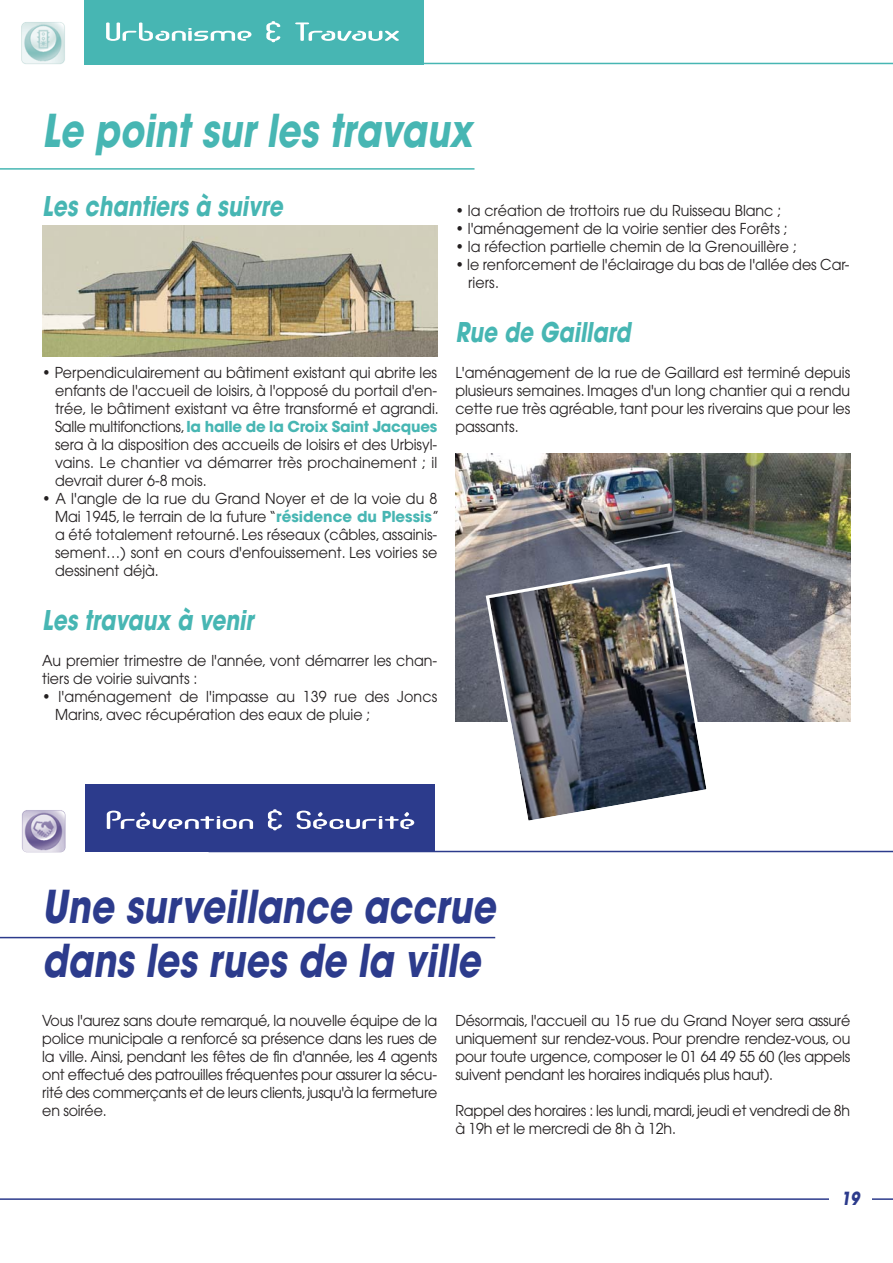
<style>
.page{position:relative;width:893px;height:1263px;background:#fff}
.page>*{position:absolute;margin:0;border:0;box-sizing:border-box;transform-origin:0 0}
.t1{font:italic 700 45px/54px "Avant Garde";color:#2c3b8c;scale:.8 1}
.t2{font:italic 700 45px "Avant Garde";color:#47b6b3;scale:.8 1}
.t3{font:italic 700 27px "Avant Garde";letter-spacing:.005em;color:#47b6b3;scale:.8 1}
.t4{font:italic 700 18px "Avant Garde";color:#2c3b8c;scale:.8 1}
.t5{font:15px/18px "Avant Garde";color:#231f20;text-align:justify;scale:.95 1}
.s1{font-weight:700;color:#47b6b3}
</style>
<div class="page">
<hr style="left:0;top:1198px;width:892px;height:2px;background:#2c3b8c">
<div style="left:829px;top:1178px;width:42px;height:43px;background:#fff"></div>
<hr style="left:0;top:168px;width:474px;height:2px;background:#47b6b3">
<img style="left:21px;top:22px;width:44px;height:43px;border-radius:6px">
<div style="left:84px;top:0;width:339px;height:64px;background:#47b6b3"></div>
<hr style="left:208px;top:63px;width:684px;height:1px;background:#47b6b3">
<svg style="left:106px;top:21px;width:293px;height:21px"></svg>
<img style="left:42px;top:226px;width:395px;height:131px">
<img style="left:455px;top:454px;width:395px;height:267px">
<img style="left:484px;top:562px;width:228px;height:259px">
<img style="left:22px;top:810px;width:44px;height:42px;border-radius:6px">
<div style="left:85px;top:784px;width:350px;height:68px;background:#2c3b8c"></div>
<hr style="left:209px;top:851px;width:683px;height:1px;background:#2c3b8c">
<hr style="left:0;top:937px;width:495px;height:1px;background:#2c3b8c">
<svg style="left:107px;top:809px;width:307px;height:21px"></svg>
<h1 class="t2" style="left:42px;top:114px;width:547px">Le point sur les travaux</h1>
<h2 class="t3" style="left:42px;top:196px;width:307px">Les chantiers à suivre</h2>
<p class="t5" style="left:55px;top:365px;width:405px;text-indent:-13px">• Perpendiculairement au bâtiment existant qui abrite les enfants de l'accueil de loisirs, à l'opposé du portail d'en&shy;trée, le bâtiment existant va être transformé et agrandi.<br>Salle multifonctions, <span class="s1">la halle de la Croix Saint Jacques </span>sera à la disposition des accueils de loisirs et des Urbisyl&shy;vains. Le chantier va démarrer très prochainement ; il devrait durer 6-8 mois.</p>
<p class="t5" style="left:55px;top:491px;width:405px;text-indent:-13px">• A l'angle de la rue du Grand Noyer et de la voie du 8<br>Mai 1945, le terrain de la future “<span class="s1">résidence du Plessis</span>” a été totalement retourné. Les réseaux (câbles, assainis&shy;sement…) sont en cours d'enfouissement. Les voiries se dessinent déjà.</p>
<h2 class="t3" style="left:42px;top:610px;width:270px">Les travaux à venir</h2>
<p class="t5" style="left:42px;top:653px;width:417px">Au premier trimestre de l'année, vont démarrer les chan&shy;tiers de voirie suivants :</p>
<p class="t5" style="left:55px;top:689px;width:404px;text-indent:-13px">• l'aménagement de l'impasse au 139 rue des Joncs<br>Marins, avec récupération des eaux de pluie ;</p>
<p class="t5" style="left:455px;top:203px;width:345px">• la création de trottoirs rue du Ruisseau Blanc ;</p>
<p class="t5" style="left:455px;top:221px;width:351px">• l'aménagement de la voirie sentier des Forêts ;</p>
<p class="t5" style="left:455px;top:239px;width:361px">• la réfection partielle chemin de la Grenouillère ;</p>
<p class="t5" style="left:468px;top:257px;width:403px;text-indent:-13px">• le renforcement de l'éclairage du bas de l'allée des Car&shy;riers.</p>
<h2 class="t3" style="left:455px;top:322px;width:225px">Rue de Gaillard</h2>
<p class="t5" style="left:455px;top:365px;width:417px">L'aménagement de la rue de Gaillard est terminé depuis plusieurs semaines. Images d'un long chantier qui a rendu cette rue très agréable, tant pour les riverains que pour les passants.</p>
<h1 class="t1" style="left:42px;top:884px;width:576px">Une surveillance accrue dans les rues de la ville</h1>
<p class="t5" style="left:42px;top:1013px;width:417px">Vous l'aurez sans doute remarqué, la nouvelle équipe de la police municipale a renforcé sa présence dans les rues de la ville. Ainsi, pendant les fêtes de fin d'année, les 4 agents ont effectué des patrouilles fréquentes pour assurer la sécu&shy;rité des commerçants et de leurs clients, jusqu'à la fermeture en soirée.</p>
<p class="t5" style="left:455px;top:1013px;width:417px">Désormais, l'accueil au 15 rue du Grand Noyer sera assuré uniquement sur rendez-vous. Pour prendre rendez-vous, ou pour toute urgence, composer le 01 64 49 55 60 (les appels suivent pendant les horaires indiqués plus haut).</p>
<p class="t5" style="left:455px;top:1103px;width:417px">Rappel des horaires : les lundi, mardi, jeudi et vendredi de 8h à 19h et le mercredi de 8h à 12h.</p>
<p class="t4" style="left:841px;top:1191px;width:27px">19</p>
</div>
